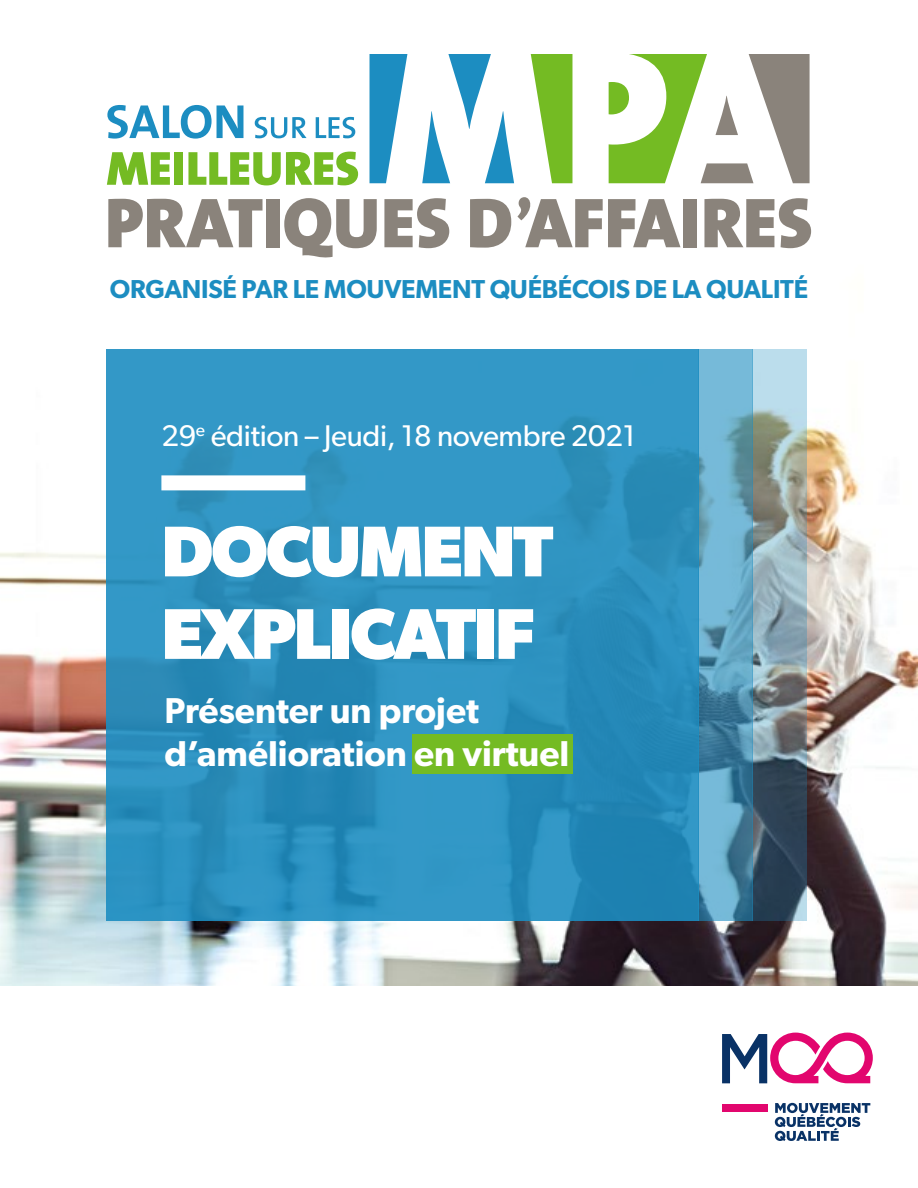
<style>
.page{position:relative;width:918px;height:1188px;background:#fff}
.page>*{position:absolute;margin:0;border:0;box-sizing:border-box;transform-origin:0 0}
.t1{font:700 72px/82.5px "Gibson";letter-spacing:-.03em;color:#fff}
.t2{font:600 36px/43.5px "Gibson";color:#fff}
.t3{font:30px "Gibson";letter-spacing:-.01em;color:#fff}
.t4{font:600 25.95px "Gibson";letter-spacing:-.01em;color:#1c8dc1}
</style>
<div class="page">
<img style="left:0;top:241px;width:918px;height:745px">
<div style="left:722px;top:1104px;width:45px;height:8px;background:#e2066e"></div>
<svg style="left:774px;top:1103px;width:96px;height:38px"></svg>
<svg style="left:722px;top:1032px;width:151px;height:51px"></svg>
<svg style="left:108px;top:199px;width:155px;height:48px"></svg>
<div style="left:266px;top:199px;width:13px;height:48px;background:#8a837b"></div>
<svg style="left:384px;top:198px;width:65px;height:50px"></svg>
<svg style="left:470px;top:199px;width:41px;height:49px"></svg>
<svg style="left:517px;top:197px;width:164px;height:50px"></svg>
<div style="left:683px;top:199px;width:13px;height:48px;background:#8a837b"></div>
<svg style="left:704px;top:198px;width:107px;height:50px"></svg>
<svg style="left:107px;top:105px;width:136px;height:34px"></svg>
<svg style="left:255px;top:117px;width:52px;height:21px"></svg>
<svg style="left:316px;top:117px;width:39px;height:21px"></svg>
<svg style="left:107px;top:152px;width:63px;height:33px"></svg>
<div style="left:174px;top:152px;width:9px;height:33px;background:#74bb23"></div>
<svg style="left:188px;top:152px;width:170px;height:33px"></svg>
<svg style="left:370px;top:54px;width:144px;height:129px"></svg>
<svg style="left:531px;top:54px;width:279px;height:129px"></svg>
<svg style="left:284px;top:198px;width:93px;height:61px"></svg>
<svg style="left:753px;top:349px;width:54px;height:572px;background:#7a8e95"></svg>
<svg style="left:699px;top:349px;width:54px;height:572px;background:#61a1be"></svg>
<svg style="left:107px;top:349px;width:592px;height:572px;background:#2d91bf"></svg>
<div style="left:161px;top:475px;width:144px;height:15px;background:#fff"></div>
<div style="left:412px;top:735px;width:161px;height:39px;background:#74bb23"></div>
<p class="t4" style="left:110px;top:273px;width:700px">ORGANISÉ PAR LE MOUVEMENT QUÉBÉCOIS DE LA QUALITÉ</p>
<p class="t3" style="left:161px;top:418px;width:476px">29<sup>e</sup> édition – Jeudi, 18 novembre 2021</p>
<p class="t1" style="left:161px;top:508px;width:393px">DOCUMENT<br>EXPLICATIF</p>
<p class="t2" style="left:164px;top:688px;width:406px">Présenter un projet d’amélioration en virtuel</p>
</div>
